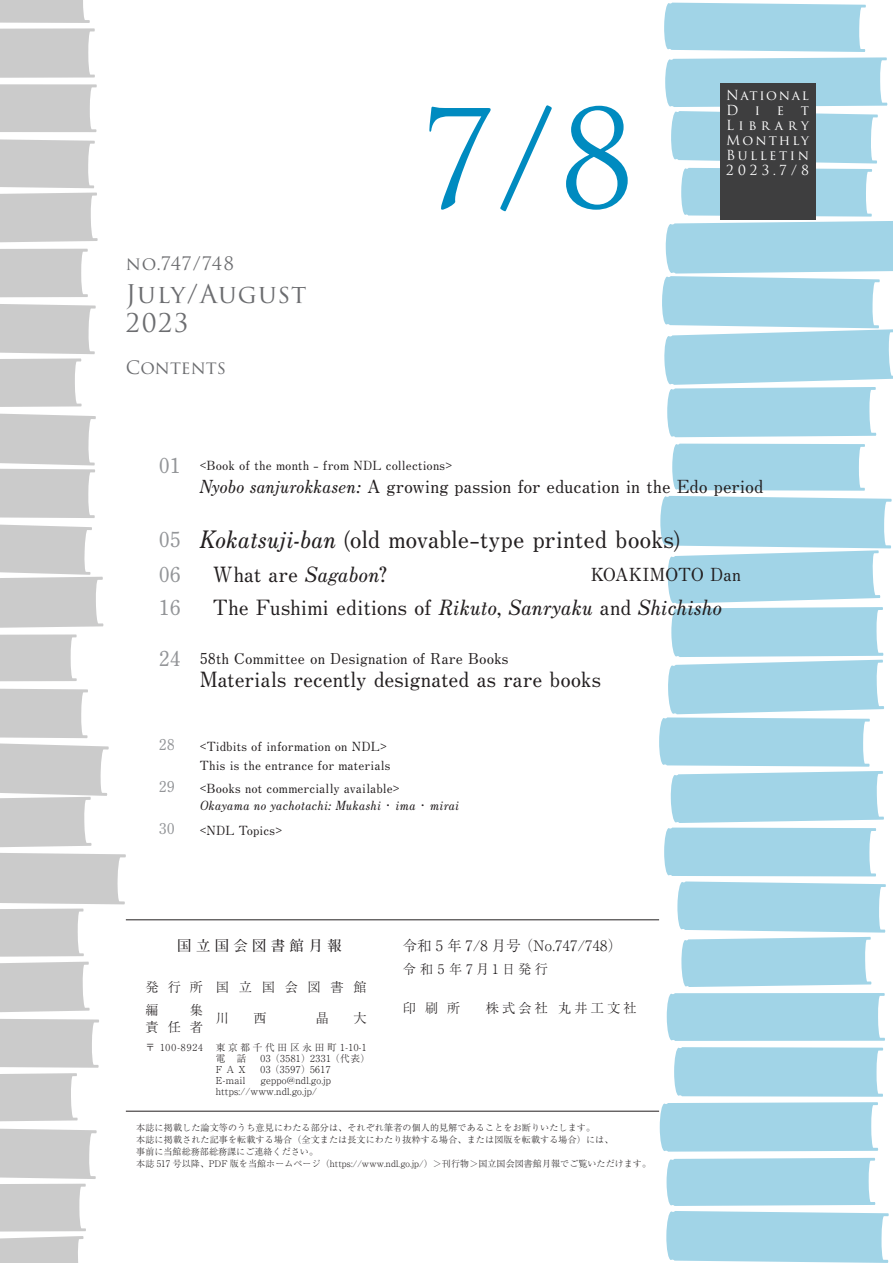
<style>
.page{position:relative;width:893px;height:1263px;background:#fff}
.page>*{position:absolute;margin:0;border:0;box-sizing:border-box;transform-origin:0 0}
.t1{font:132.6px "Trajan Pro 3";color:#008bc0}
.t2{font:25.05px "Trajan Pro 3";letter-spacing:.05em;color:#6c6d70}
.CS6_英文目次A_大_2行目{font:700 24px "Futo Min A101 Pro";letter-spacing:-.005em;color:#231f20}
.CS6_英文目次A_小_1行目{font:700 21px "Futo Min A101 Pro";color:#231f20}
.CS6_英文目次A_大_1行目{font:700 21px "Futo Min A101 Pro";letter-spacing:-.005em;color:#231f20}
.CS6_英文目次A_小_1行目-2{font:700 20.7px "Futo Min A101 Pro";color:#939598}
.CS6_英文目次A_大_2行目-2{font:700 20.7px "Futo Min A101 Pro";color:#939598}
.CS6_英文目次A_大_1行目-2{font:700 20.7px "Futo Min A101 Pro";color:#939598}
.t3{font:18.15px "Trajan Pro 3";letter-spacing:.03em;color:#6c6d70}
.CS6_英文目次A_大_2行目-3{font:700 18px "Futo Min A101 Pro";letter-spacing:-.005em;color:#231f20}
.CS6_英文目次A_小_1行目-3{font:700 18px "Futo Min A101 Pro";letter-spacing:-.01em;color:#231f20}
.t4{font:18px "Trajan Pro 3";color:#6c6d70}
.CS6_英文目次A_大_1行目-3{font:700 15px "Futo Min A101 Pro";letter-spacing:.005em;color:#231f20}
.CS6_英文目次A_大_2行目-4{font:700 15px "Futo Min A101 Pro";color:#939598}
.t5{font:300 14.4px "Ryumin Pro";letter-spacing:.02em;color:#231f20}
.t6{font:700 14.4px "Futo Min A101 Pro";letter-spacing:.3em;color:#231f20}
.t7{font:13.5px "Trajan Pro 3";letter-spacing:.185em;color:#fff}
.t8{font:13.5px "Trajan Pro 3";letter-spacing:.125em;color:#fff}
.t9{font:13.5px "Trajan Pro 3";letter-spacing:.34em;color:#fff}
.t10{font:13.5px "Trajan Pro 3";letter-spacing:.15em;color:#fff}
.t11{font:300 13.2px "Ryumin Pro";letter-spacing:.32em;color:#231f20}
.t12{font:300 13.2px "Ryumin Pro";letter-spacing:.28em;color:#231f20}
.t13{font:300 13.2px "Ryumin Pro";letter-spacing:.74em;color:#231f20}
.CS6_英文目次A_大_2行目-5{font:700 12.6px "Futo Min A101 Pro";letter-spacing:.01em;color:#231f20}
.CS6_英文目次A_大_2行目-6{font:700 12.6px "Futo Min A101 Pro";letter-spacing:.035em;color:#231f20}
.CS6_英文目次A_小_1行目-4{font:700 12.6px "Futo Min A101 Pro";letter-spacing:.01em;color:#231f20}
.t14{font:300 9.6px "Ryumin Pro";letter-spacing:.05em;color:#231f20}
.t15{font:300 9.6px "Ryumin Pro";letter-spacing:.015em;color:#231f20}
.t16{font:300 9.6px "Ryumin Pro";letter-spacing:.29em;color:#231f20}
.t17{font:300 9px "Ryumin Pro";letter-spacing:.02em;color:#231f20}
</style>
<div class="page">
<svg style="left:0;top:688px;width:126px;height:575px"></svg>
<svg style="left:0;top:139px;width:103px;height:542px"></svg>
<svg style="left:0;top:84px;width:97px;height:48px;background:#cecece"></svg>
<svg style="left:0;top:0;width:95px;height:78px;background:#d2d2d2"></svg>
<svg style="left:662px;top:3px;width:231px;height:434px"></svg>
<svg style="left:659px;top:444px;width:233px;height:543px"></svg>
<div style="left:667px;top:993px;width:218px;height:48px;background:#a1d4e7"></div>
<svg style="left:660px;top:1047px;width:223px;height:105px;background:#add9ea"></svg>
<svg style="left:666px;top:1158px;width:223px;height:105px;background:#add9ea"></svg>
<hr style="left:126px;top:1111px;width:533px;height:1px;background:#231f20">
<hr style="left:126px;top:919px;width:533px;height:1px;background:#231f20">
<div style="left:720px;top:83px;width:95px;height:137px;background:#3e3e3f"></div>
<p class="t3" style="left:126px;top:251px;width:110px">no.747/748</p>
<p class="t2" style="left:126px;top:277px;width:182px">July/August</p>
<p class="t2" style="left:126px;top:306px;width:64px">2023</p>
<p class="t4" style="left:126px;top:355px;width:102px">Contents</p>
<p class="t1" style="left:423px;top:69px;width:215px">7/8</p>
<p class="CS6_英文目次A_小_1行目-2" style="left:159px;top:449px;width:24px">01</p>
<p class="CS6_英文目次A_小_1行目-4" style="left:200px;top:455px;width:254px">&lt;Book of the month - from NDL collections&lt;</p>
<p class="t8" style="left:726px;top:86px;width:84px">National</p>
<p class="t7" style="left:726px;top:101px;width:84px">Diet</p>
<p class="t9" style="left:726px;top:116px;width:84px">Library</p>
<p class="t10" style="left:726px;top:131px;width:84px">Monthly</p>
<p class="t7" style="left:726px;top:146px;width:84px">Bulletin</p>
<p class="t7" style="left:726px;top:161px;width:84px">2023.7/8</p>
<p class="CS6_英文目次A_大_2行目-2" style="left:159px;top:523px;width:24px">05</p>
<p class="CS6_英文目次A_大_2行目-3" style="left:200px;top:472px;width:565px">Nyobo sanjurokkasen A: growing passion for education in the Edo period</p>
<p class="CS6_英文目次A_大_2行目" style="left:200px;top:521px;width:482px">Kokatsuji-ban (old movable-type printed books(</p>
<p class="CS6_英文目次A_小_1行目-2" style="left:159px;top:558px;width:24px">06</p>
<p class="CS6_英文目次A_小_1行目" style="left:213px;top:558px;width:176px">What are Sagabon?</p>
<p class="CS6_英文目次A_小_1行目-3" style="left:591px;top:560px;width:152px">KOAKIMOTO Dan</p>
<p class="CS6_英文目次A_小_1行目-2" style="left:159px;top:591px;width:24px">16</p>
<p class="CS6_英文目次A_小_1行目" style="left:213px;top:590px;width:511px">The Fushimi editions of Rikuto, Sanryaku and Shichisho</p>
<p class="CS6_英文目次A_大_1行目-2" style="left:159px;top:642px;width:24px">24</p>
<p class="CS6_英文目次A_大_1行目-3" style="left:200px;top:646px;width:310px">58th Committee on Designation of Rare Books</p>
<p class="CS6_英文目次A_大_1行目" style="left:200px;top:662px;width:403px">Materials recently designated as rare books</p>
<p class="CS6_英文目次A_大_2行目-4" style="left:159px;top:733px;width:18px">28</p>
<p class="CS6_英文目次A_大_2行目-4" style="left:159px;top:775px;width:18px">29</p>
<p class="CS6_英文目次A_大_2行目-4" style="left:159px;top:817px;width:18px">30</p>
<p class="CS6_英文目次A_大_2行目-5" style="left:200px;top:737px;width:189px">&lt;Tidbits of information on NDL&lt;</p>
<p class="CS6_英文目次A_大_2行目-5" style="left:200px;top:755px;width:192px">This is the entrance for materials</p>
<p class="CS6_英文目次A_大_2行目-5" style="left:200px;top:779px;width:201px">&lt;Books not commercially available&lt;</p>
<p class="CS6_英文目次A_大_2行目-6" style="left:200px;top:795px;width:261px">Okayama no yachotachi: Mukashi・ima・mirai</p>
<p class="CS6_英文目次A_大_2行目-5" style="left:200px;top:821px;width:84px">&lt;NDL Topics&lt;</p>
<p class="t6" style="left:177px;top:935px;width:166px">国立国会図書館月報</p>
<p class="t11" style="left:146px;top:976px;width:59px">発行所</p>
<p class="t11" style="left:146px;top:1000px;width:15px">編</p>
<p class="t11" style="left:190px;top:1000px;width:15px">集</p>
<p class="t11" style="left:146px;top:1016px;width:59px">責任者</p>
<p class="t14" style="left:160px;top:1040px;width:44px">100-8924</p>
<p class="t14" style="left:146px;top:1040px;width:11px">〒</p>
<p class="t13" style="left:216px;top:976px;width:152px">国立国会図書館</p>
<p class="t11" style="left:216px;top:1008px;width:15px">川</p>
<p class="t11" style="left:254px;top:1008px;width:15px">西</p>
<p class="t11" style="left:316px;top:1008px;width:15px">晶</p>
<p class="t11" style="left:354px;top:1008px;width:15px">大</p>
<p class="t16" style="left:216px;top:1040px;width:152px">東京都千代田区永田町 1-10-1</p>
<p class="t14" style="left:261px;top:1051px;width:111px">03（3581）2331（代表(</p>
<p class="t14" style="left:237px;top:1051px;width:11px">話</p>
<p class="t14" style="left:216px;top:1051px;width:11px">電</p>
<p class="t14" style="left:260px;top:1062px;width:72px">03)3597(5617</p>
<p class="t14" style="left:216px;top:1062px;width:32px">F A X</p>
<p class="t14" style="left:216px;top:1073px;width:31px">E-mail</p>
<p class="t15" style="left:216px;top:1083px;width:103px">https://www.ndl.go j p. /</p>
<p class="t15" style="left:261px;top:1073px;width:72px">geppo@ndl.go j p.</p>
<p class="t5" style="left:403px;top:935px;width:221px">令和 5 年 7/8 月号（No.747/748(</p>
<p class="t12" style="left:403px;top:958px;width:147px">令和5年7月1日発行</p>
<p class="t11" style="left:403px;top:998px;width:59px">印刷所</p>
<p class="t11" style="left:486px;top:998px;width:64px">株式会社</p>
<p class="t11" style="left:558px;top:998px;width:80px">丸井工文社</p>
<p class="t17" style="left:136px;top:1121px;width:460px">本誌に掲載した論文等のうち意見にわたる部分は、それぞれ筆者の個人的見解であることをお断りいたします。</p>
<p class="t17" style="left:136px;top:1133px;width:479px">本誌に掲載された記事を転載する場合（全文または長文にわたり抜粋する場合、または図版を転載する場合）には、</p>
<p class="t17" style="left:136px;top:1145px;width:183px">事前に当館総務部総務課にご連絡ください。</p>
<p class="t17" style="left:136px;top:1157px;width:516px">本誌 517 号以降、PDF 版を当館ホームページ（https://www.ndl.go j p. /）＞刊行物＞国立国会図書館月報でご覧いただけます。</p>
</div>
